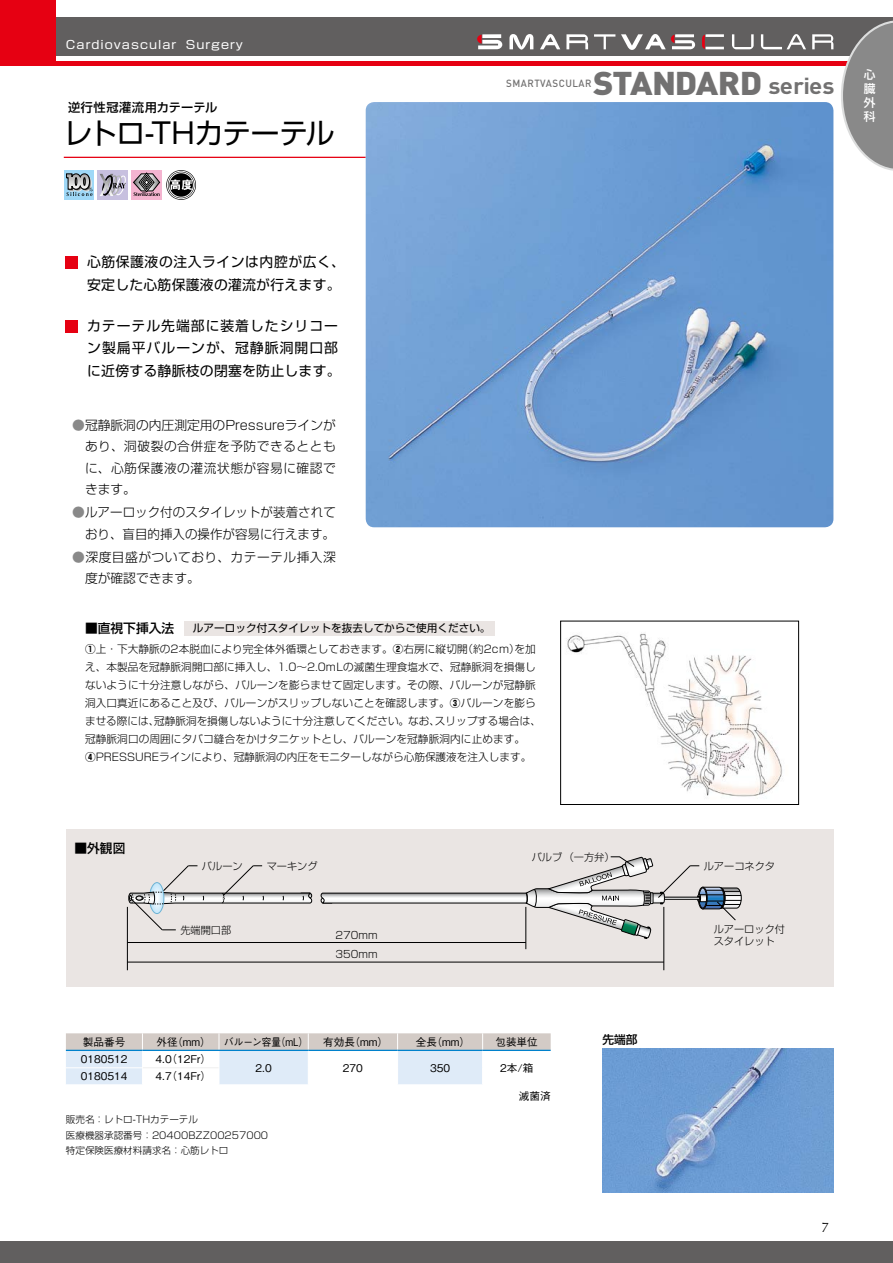
<style>
.page{position:relative;width:893px;height:1263px;background:#fff}
.page>*{position:absolute;margin:0;border:0;box-sizing:border-box;transform-origin:0 0}
.t1{font:900 32.55px "DIN";letter-spacing:-.03em;color:#727171;scale:1.06 1}
.製品名段落{font:28.65px "Shin Go Pr 5";letter-spacing:-.02em;color:#000}
.ノーマル{font:13.8px/22.4px "Shin Go Pr 6 N";letter-spacing:.07em;color:#000}
.ノーマル-2{font:13.8px/22.4px "Shin Go Pr 6 N";letter-spacing:.04em;color:#000}
.t2{font:13.8px "Optima";color:#000}
.ノーマル-3{font:300 12.75px/21.3px "Shin Go Pr 5";letter-spacing:.005em;color:#000;text-align:justify}
.ノーマル-4{font:300 12.75px/21.3px "Shin Go Pr 5";letter-spacing:.035em;color:#000}
.本文-見出し{font:500 12.75px "Shin Go Pr 6";color:#000}
.製品名段落-2{font:500 12.15px "Shin Go Pr 5";letter-spacing:.04em;color:#000}
.ノーマル-5{font:500 11.7px/14.1px "Shin Go Pr 5";color:#fff;text-align:justify}
.ノーマル-6{font:500 11.7px "Shin Go Pr 5";color:#000}
.t3{font:11.55px "Shin Go Pr 6";letter-spacing:.08em;color:#fff;scale:1.11 1}
.ノーマル-7{font:300 10.65px/18px "Shin Go Pr 5";letter-spacing:.01em;color:#000}
.ノーマル-8{font:500 10.65px "Gothic BBB Pr 5";color:#000}
.ノーマル-9{font:10.65px "Shin Go Pr 5";color:#000}
.表組み{font:500 10.65px "Gothic BBB Pr 5";color:#000}
.表組み-2{font:500 10.65px "Gothic BBB Pr 5";color:#000;scale:.9 1}
.t4{font:500 10.35px "DIN";letter-spacing:.05em;color:#727171;scale:.94 1}
.t5{font:300 10.2px/19.6px "Shin Go";color:#000}
.医療用具{font:300 9.6px "Shin Go Pr 5";color:#000}
.s1{font-weight:700;font-size:22.8px}
.s2{color:#898989}
.s3{font-weight:700}
</style>
<div class="page">
<div style="left:0;top:17px;width:893px;height:38px;background:#615f5f"></div>
<hr style="left:0;top:62px;width:893px;height:4px;background:#e60012">
<svg style="left:540px;top:34px;width:20px;height:15px"></svg>
<svg style="left:566px;top:34px;width:22px;height:15px"></svg>
<svg style="left:594px;top:34px;width:21px;height:15px"></svg>
<svg style="left:732px;top:34px;width:22px;height:15px"></svg>
<svg style="left:812px;top:34px;width:21px;height:15px"></svg>
<svg style="left:477px;top:34px;width:25px;height:15px"></svg>
<svg style="left:621px;top:34px;width:74px;height:16px"></svg>
<svg style="left:702px;top:34px;width:22px;height:15px"></svg>
<svg style="left:509px;top:34px;width:24px;height:16px"></svg>
<svg style="left:761px;top:34px;width:45px;height:15px"></svg>
<div style="left:0;top:0;width:55px;height:66px;background:#e60012"></div>
<hr style="left:64px;top:157px;width:752px;height:1px;background:#e60012">
<img style="left:366px;top:102px;width:467px;height:425px">
<div style="left:132px;top:170px;width:30px;height:30px;background:#f4b4d0"></div>
<svg style="left:133px;top:172px;width:27px;height:24px"></svg>
<div style="left:98px;top:170px;width:30px;height:30px;background:#c7c0df"></div>
<svg style="left:100px;top:174px;width:26px;height:22px"></svg>
<div style="left:64px;top:170px;width:30px;height:30px;background:#9fd8f7"></div>
<svg style="left:66px;top:173px;width:27px;height:23px"></svg>
<svg style="left:166px;top:170px;width:30px;height:30px"></svg>
<div style="left:167px;top:171px;width:28px;height:28px;border:1px solid #fff;border-radius:50%"></div>
<div style="left:169px;top:173px;width:24px;height:24px;background:#000;border-radius:50%"></div>
<div style="left:169px;top:173px;width:25px;height:24px;border:1px solid #fff;border-radius:50%"></div>
<svg style="left:170px;top:180px;width:22px;height:10px"></svg>
<div style="left:65px;top:256px;width:13px;height:13px;background:#e60012"></div>
<div style="left:65px;top:320px;width:13px;height:13px;background:#e60012"></div>
<div style="left:66px;top:829px;width:767px;height:157px;background:#eae5e3"></div>
<svg style="left:321px;top:856px;width:421px;height:83px"></svg>
<svg style="left:127px;top:865px;width:185px;height:66px"></svg>
<hr style="left:127px;top:907px;width:1px;height:63px;background:#000">
<hr style="left:663px;top:907px;width:1px;height:63px;background:#000">
<hr style="left:526px;top:907px;width:1px;height:42px;background:#000">
<hr style="left:127px;top:942px;width:399px;height:1px;background:#000">
<hr style="left:127px;top:962px;width:537px;height:1px;background:#000">
<img style="left:602px;top:1048px;width:231px;height:145px">
<img style="left:566px;top:633px;width:216px;height:166px">
<div style="left:560px;top:621px;width:239px;height:184px;border:1px solid #000"></div>
<div style="left:184px;top:621px;width:310px;height:15px;background:#eae5e3"></div>
<svg style="left:66px;top:1033px;width:485px;height:51px"></svg>
<hr style="left:66px;top:1050px;width:76px;height:1px;background:#0081cc">
<hr style="left:142px;top:1050px;width:77px;height:1px;background:#0081cc">
<hr style="left:219px;top:1050px;width:89px;height:1px;background:#0081cc">
<hr style="left:308px;top:1050px;width:90px;height:1px;background:#0081cc">
<hr style="left:398px;top:1050px;width:85px;height:1px;background:#0081cc">
<hr style="left:483px;top:1050px;width:68px;height:1px;background:#0081cc">
<hr style="left:143px;top:1067px;width:76px;height:1px;background:#efefef">
<hr style="left:66px;top:1067px;width:77px;height:1px;background:#fff">
<svg style="left:840px;top:20px;width:53px;height:151px"></svg>
<div style="left:0;top:1242px;width:893px;height:21px;background:#615f5f"></div>
<p class="t3" style="left:66px;top:35px;width:161px">Cardiovascular Surgery</p>
<p class="製品名段落-2" style="left:68px;top:98px;width:151px">逆行性冠灌流用カテーテル</p>
<p class="製品名段落" style="left:64px;top:109px;width:272px">レトロ-THカテーテル</p>
<p class="t4" style="left:506px;top:76px;width:92px">SMARTVASCULAR</p>
<p class="t1" style="left:593px;top:61px;width:229px">STANDARD <span class="s1">series</span></p>
<p class="ノーマル-5" style="left:864px;top:66px;width:13px">心臓外科</p>
<p class="ノーマル-2" style="left:87px;top:250px;width:259px">心筋保護液の注入ラインは内腔が広く、安定した心筋保護液の灌流が行えます。</p>
<p class="ノーマル" style="left:87px;top:314px;width:255px">カテーテル先端部に装着したシリコーン製扁平バルーンが、冠静脈洞開口部に近傍する静脈枝の閉塞を防止します。</p>
<p class="ノーマル-3" style="left:85px;top:413px;width:252px;text-indent:-13px"><span class="s2">●</span>冠静脈洞の内圧測定用のPressureラインがあり、洞破裂の合併症を予防できるとともに、心筋保護液の灌流状態が容易に確認できます。</p>
<p class="ノーマル-3" style="left:72px;top:501px;width:265px;text-align:right"><span class="s2">●</span>ルアーロック付のスタイレットが装着されており、盲目的挿入の操作が容易に行えます。</p>
<p class="ノーマル-4" style="left:85px;top:545px;width:252px;text-indent:-13px"><span class="s2">●</span>深度目盛がついており、カテーテル挿入深度が確認できます。</p>
<p class="本文-見出し" style="left:85px;top:618px;width:91px">■直視下挿入法</p>
<p class="ノーマル-7" style="left:85px;top:638px;width:458px"><span class="s3">①</span>上・下大静脈の2本脱血により完全体外循環としておきます。<span class="s3">②</span>右房に縦切開（約2cm）を加え、本製品を冠静脈洞開口部に挿入し、1.0〜2.0mLの滅菌生理食塩水で、冠静脈洞を損傷しないように十分注意しながら、バルーンを膨らませて固定します。その際、バルーンが冠静脈洞入口真近にあること及び、バルーンがスリップしないことを確認します。<span class="s3">③</span>バルーンを膨らませる際には、冠静脈洞を損傷しないように十分注意してください。なお、スリップする場合は、冠静脈洞口の周囲にタバコ縫合をかけタニケットとし、バルーンを冠静脈洞内に止めます。<span class="s3">④</span>PRESSUREラインにより、冠静脈洞の内圧をモニターしながら心筋保護液を注入します。</p>
<p class="ノーマル-9" style="left:193px;top:619px;width:299px">ルアーロック付スタイレットを抜去してからご使用ください。</p>
<p class="本文-見出し" style="left:74px;top:838px;width:53px">■外観図</p>
<p class="t5" style="left:202px;top:855px;width:42px">バルーン</p>
<p class="t5" style="left:180px;top:919px;width:52px">先端開口部</p>
<p class="t5" style="left:267px;top:855px;width:52px">マーキング</p>
<p class="t5" style="left:335px;top:924px;width:44px">270mm<br>350mm</p>
<p class="t5" style="left:532px;top:847px;width:84px">バルブ（一方弁）</p>
<p class="ノーマル-8" style="left:83px;top:1033px;width:44px">製品番号</p>
<p class="表組み" style="left:156px;top:1033px;width:56px">外径（mm）</p>
<p class="表組み-2" style="left:224px;top:1033px;width:95px">バルーン容量（mL）</p>
<p class="表組み" style="left:323px;top:1033px;width:66px">有効長（mm）</p>
<p class="表組み" style="left:416px;top:1033px;width:56px">全長（mm）</p>
<p class="表組み" style="left:495px;top:1033px;width:44px">包装単位</p>
<p class="ノーマル-8" style="left:81px;top:1051px;width:48px">0180512</p>
<p class="ノーマル-8" style="left:156px;top:1051px;width:57px">4.0（12Fr）</p>
<p class="ノーマル-8" style="left:256px;top:1059px;width:18px">2.0</p>
<p class="ノーマル-8" style="left:343px;top:1059px;width:22px">270</p>
<p class="ノーマル-8" style="left:430px;top:1059px;width:22px">350</p>
<p class="表組み" style="left:500px;top:1059px;width:35px">2本/箱</p>
<p class="ノーマル-8" style="left:81px;top:1068px;width:48px">0180514</p>
<p class="ノーマル-8" style="left:156px;top:1068px;width:57px">4.7（14Fr）</p>
<p class="医療用具" style="left:66px;top:1111px;width:143px">販売名：レトロ-THカテーテル　</p>
<p class="医療用具" style="left:66px;top:1127px;width:204px">医療機器承認番号：20400BZZ00257000</p>
<p class="医療用具" style="left:66px;top:1143px;width:164px">特定保険医療材料請求名：心筋レトロ</p>
<p class="ノーマル-8" style="left:519px;top:1087px;width:33px">滅菌済</p>
<p class="ノーマル-6" style="left:602px;top:1029px;width:37px">先端部</p>
<p class="t5" style="left:704px;top:855px;width:73px">ルアーコネクタ</p>
<p class="t5" style="left:714px;top:922px;width:73px;line-height:12.1px">ルアーロック付スタイレット</p>
<p class="t2" style="left:821px;top:1219px;width:9px">7</p>
</div>
